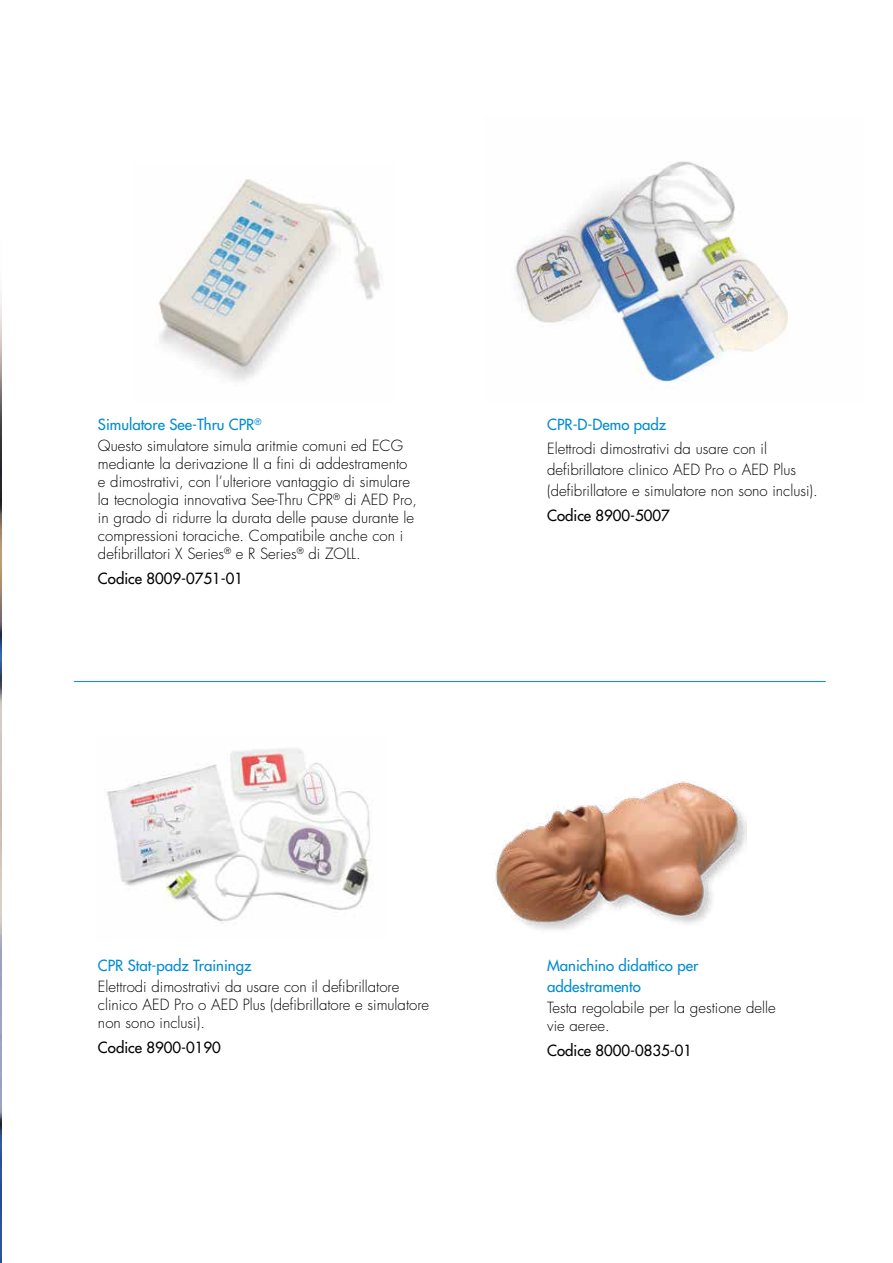
<style>
.page{position:relative;width:893px;height:1263px;background:#fff}
.page>*{position:absolute;margin:0;border:0;box-sizing:border-box;transform-origin:0 0}
.t1{font:300 15px/18px "Futura Std";color:#000}
.t2{font:500 15px/21px "Futura Std";color:#008cd1}
.t3{font:500 15px "Futura Std";color:#000}
.s1{font-weight:500;color:#008cd1}
</style>
<div class="page">
<img style="left:514px;top:161px;width:274px;height:228px">
<img style="left:495px;top:781px;width:251px;height:149px">
<hr style="left:74px;top:681px;width:752px;height:1px;background:#008cd1">
<img style="left:0;top:293px;width:1px;height:970px">
<img style="left:105px;top:748px;width:268px;height:176px">
<img style="left:159px;top:179px;width:223px;height:202px">
<p class="t1" style="left:98px;top:414px;width:307px;line-height:21.5px"><span class="s1">Simulatore See-Thru CPR</span><sup>®<br></sup>Questo simulatore simula aritmie comuni ed ECG</p>
<p class="t1" style="left:98px;top:455px;width:321px">mediante la derivazione II a fini di addestramento e dimostrativi, con l’ulteriore vantaggio di simulare la tecnologia innovativa See-Thru CPR<sup>®</sup> di AED Pro, in grado di ridurre la durata delle pause durante le compressioni toraciche. Compatibile anche con i defibrillatori X Series<sup>®</sup> e R Series<sup>®</sup> di ZOLL.</p>
<p class="t3" style="left:98px;top:569px;width:147px">Codice 8009-0751-01</p>
<p class="t2" style="left:547px;top:414px;width:121px">CPR-D-Demo padz</p>
<p class="t1" style="left:547px;top:438px;width:272px;line-height:21px">Elettrodi dimostrativi da usare con il defibrillatore clinico AED Pro o AED Plus (defibrillatore e simulatore non sono inclusi).</p>
<p class="t3" style="left:547px;top:506px;width:124px">Codice 8900-5007</p>
<p class="t2" style="left:98px;top:955px;width:155px">CPR Stat-padz Trainingz</p>
<p class="t1" style="left:98px;top:978px;width:333px">Elettrodi dimostrativi da usare con il defibrillatore clinico AED Pro o AED Plus (defibrillatore e simulatore non sono inclusi).</p>
<p class="t3" style="left:98px;top:1038px;width:124px">Codice 8900-0190</p>
<p class="t2" style="left:547px;top:955px;width:153px">Manichino didattico per addestramento</p>
<p class="t1" style="left:547px;top:999px;width:230px">Testa regolabile per la gestione delle vie aeree.</p>
<p class="t3" style="left:547px;top:1041px;width:147px">Codice 8000-0835-01</p>
</div>
